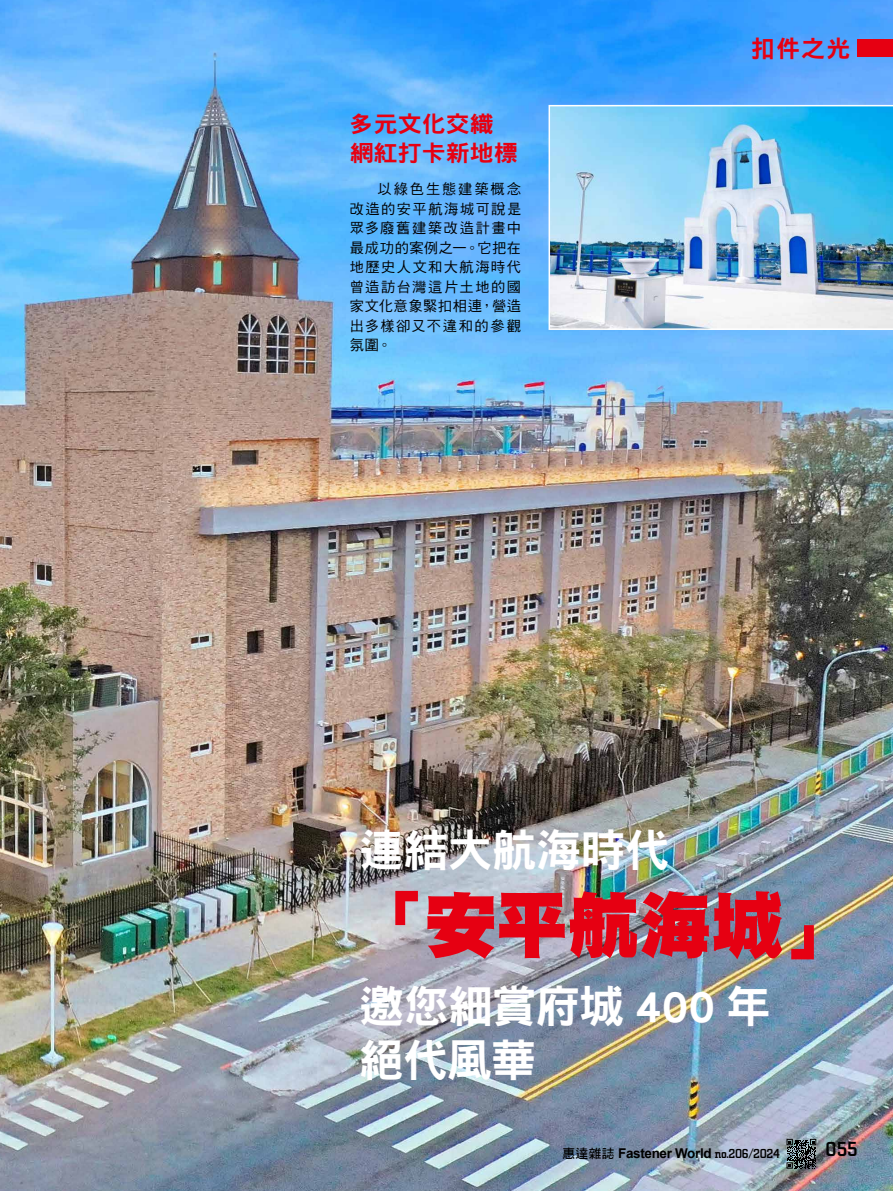
<style>
.page{position:relative;width:893px;height:1191px;background:#fff}
.page>*{position:absolute;margin:0;border:0;box-sizing:border-box;transform-origin:0 0}
.t1{font:72px "DF Hei Std W12";letter-spacing:-.005em;color:#e60012}
.t2{font:45px/54px "DF Hei Std W9";letter-spacing:-.02em;color:#fff}
.t3{font:24px "DF Hei Std W9";color:#e60012}
.t4{font:22.8px/28.5px "DF Hei Std W9";color:#e60012;scale:1.05 1}
.t5{font:500 21px "City D";color:#000}
.t6{font:14.25px/19.5px "DF Hei Std W5";letter-spacing:.1em;color:#000;text-align:justify}
.t7{font:700 13.5px "Arial";letter-spacing:-.025em;color:#000}
.s1{font-family:"DF Hei Std W7";font-weight:400;font-size:12.75px}
.s2{font-family:"City D";font-weight:500}
</style>
<div class="page">
<img style="left:0;top:0;width:893px;height:1191px">
<div style="left:857px;top:40px;width:36px;height:17px;background:#e60012"></div>
<svg style="left:786px;top:1138px;width:30px;height:30px"></svg>
<img style="left:549px;top:105px;width:344px;height:225px">
<h3 class="t4" style="left:350px;top:109px;width:161px">多元文化交織網紅打卡新地標</h3>
<p class="t6" style="left:350px;top:179px;width:173px;text-indent:28px">以綠色生態建築概念改造的安平航海城可說是眾多廢舊建築改造計畫中最成功的案例之一。它把在地歷史人文和大航海時代曾造訪台灣這片土地的國家文化意象緊扣相連，營造出多樣卻又不違和的參觀氛圍。</p>
<h3 class="t3" style="left:751px;top:35px;width:101px">扣件之光</h3>
<h2 class="t2" style="left:359px;top:822px;width:312px">連結大航海時代</h2>
<h1 class="t1" style="left:359px;top:886px;width:492px">「安平航海城」</h1>
<h2 class="t2" style="left:359px;top:977px;width:413px">邀您細賞府城 400 年絕代風華</h2>
<p class="t7" style="left:562px;top:1143px;width:219px"><span class="s1">惠達雜誌</span> Fastener World <span class="s2">no.206/2024</span></p>
<h3 class="t5" style="left:826px;top:1138px;width:34px">055</h3>
</div>
